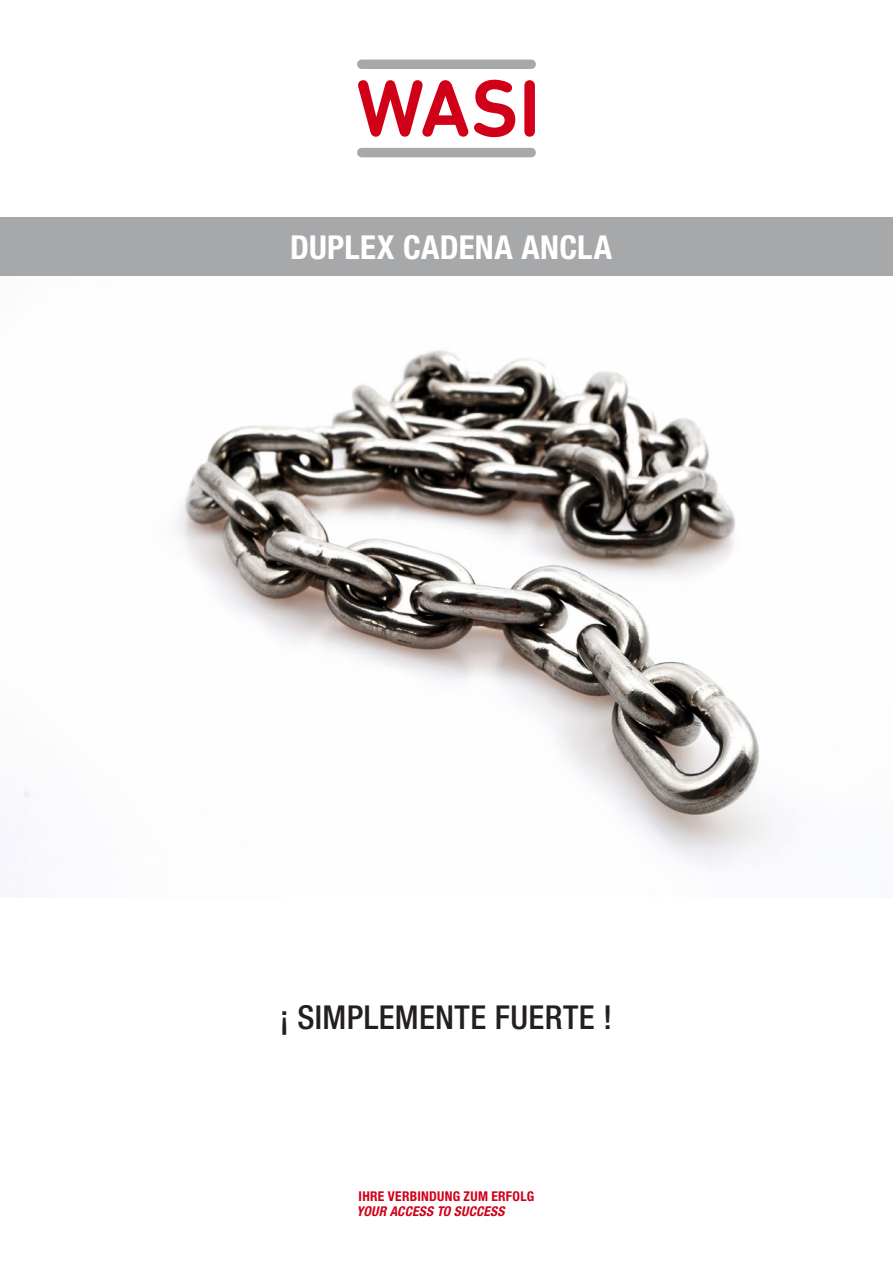
<style>
.page{position:relative;width:893px;height:1263px;background:#fff}
.page>*{position:absolute;margin:0;border:0;box-sizing:border-box;transform-origin:0 0}
.t1{font:500 condensed 33px "Helvetica Neue LT Std";letter-spacing:.01em;color:#231f20}
.t2{font:700 condensed 33px "Helvetica Neue LT Std";letter-spacing:.01em;color:#fff}
.t3{font:700 condensed 13.5px "Helvetica Neue LT Std";letter-spacing:.02em;color:#d10019}
.t4{font:italic 700 condensed 13.5px "Helvetica Neue LT Std";letter-spacing:.02em;color:#d10019}
</style>
<div class="page">
<div style="left:0;top:217px;width:893px;height:59px;background:#a7a8aa"></div>
<svg style="left:358px;top:80px;width:110px;height:57px"></svg>
<div style="left:357px;top:60px;width:179px;height:9px;background:#a7a8aa;border-radius:5px"></div>
<div style="left:357px;top:148px;width:179px;height:9px;background:#a7a8aa;border-radius:5px"></div>
<svg style="left:474px;top:80px;width:41px;height:57px"></svg>
<div style="left:524px;top:80px;width:11px;height:57px;background:#d10019;border-radius:5px"></div>
<img style="left:24px;top:350px;width:748px;height:517px">
<h1 class="t2" style="left:290px;top:227px;width:323px">DUPLEX CADENA ANCLA</h1>
<h1 class="t1" style="left:280px;top:998px;width:334px">¡ SIMPLEMENTE FUERTE !</h1>
<p class="t3" style="left:359px;top:1188px;width:177px">IHRE VERBINDUNG ZUM ERFOLG</p>
<p class="t4" style="left:357px;top:1203px;width:150px">YOUR ACCESS TO SUCCESS</p>
</div>
